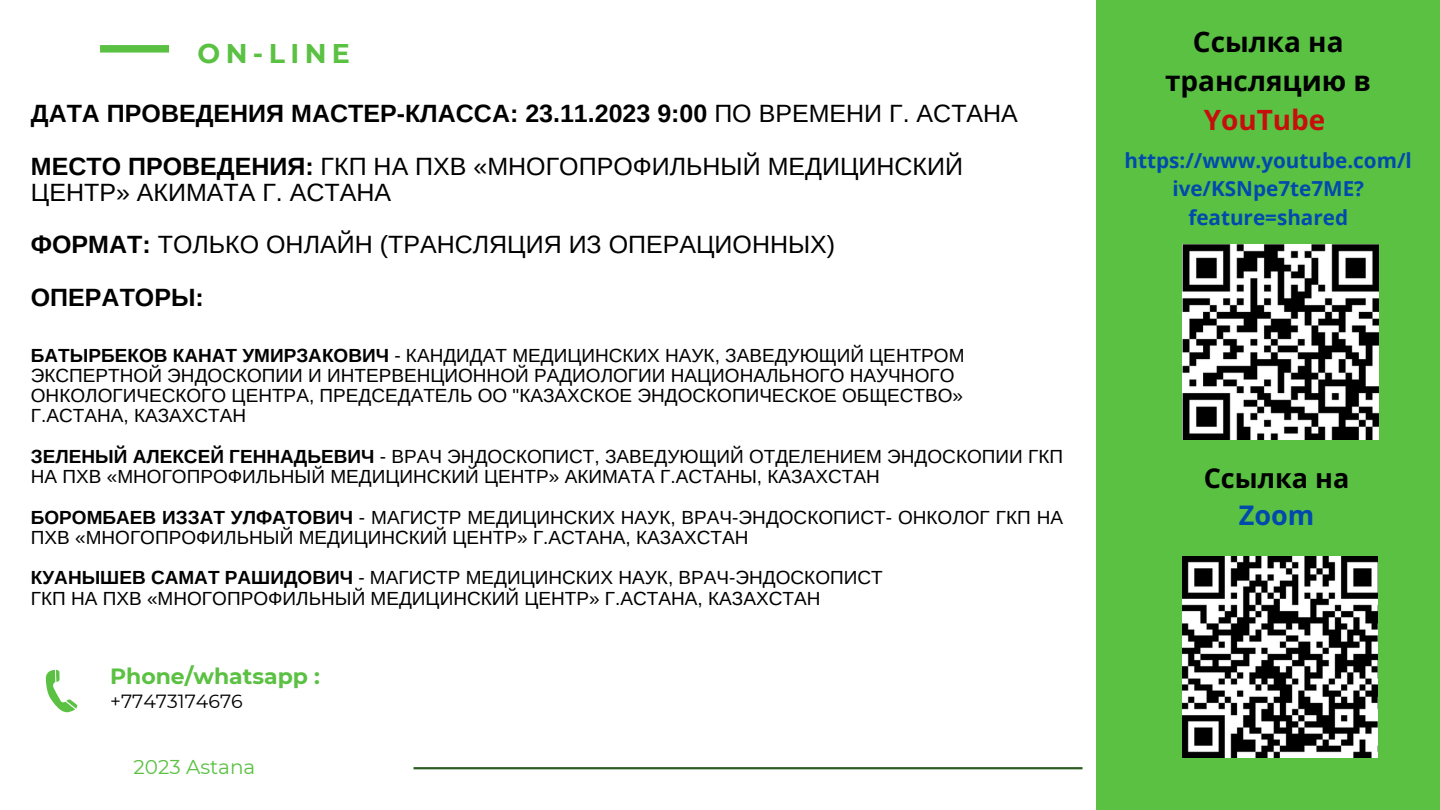
<style>
.page{position:relative;width:1440px;height:810px;background:#fff}
.page>*{position:absolute;margin:0;border:0;box-sizing:border-box;transform-origin:0 0}
.t1{font:700 27.9px/38.8px "Open Sans";color:#000;text-align:center}
.t2{font:700 27px "Open Sans";color:#000}
.t3{font:700 27px "Montserrat";letter-spacing:.2em;color:#5ac143}
.t4{font:700 27px "Open Sans";color:#004aad}
.t5{font:25px/26.2px "Arimo";color:#000}
.t6{font:700 25px "Arimo";color:#000}
.t7{font:700 22px "Montserrat";color:#5ac143}
.t8{font:700 20.7px/28.5px "Open Sans";color:#004aad;text-align:center}
.t9{font:20px "Montserrat";color:#5ac143}
.t10{font:19px/20.2px "Arimo";color:#000}
.t11{font:19px "Montserrat";color:#000}
.s1{color:#c60f0c}
.s2{font-weight:400}
.s3{font-weight:700}
</style>
<div class="page">
<svg style="left:46px;top:670px;width:31px;height:43px"></svg>
<div style="left:100px;top:45px;width:69px;height:8px;background:#5ac143"></div>
<hr style="left:414px;top:767px;width:669px;height:2px;background:#2d5d22">
<div style="left:1097px;top:0;width:343px;height:810px;background:#5ac143"></div>
<img style="left:1182px;top:244px;width:196px;height:195px">
<img style="left:1183px;top:557px;width:195px;height:201px">
<p class="t3" style="left:198px;top:37px;width:154px">ON-LINE</p>
<p class="t1" style="left:1165px;top:22px;width:207px">Ссылка на трансляцию в<br><span class="s1">YouTube</span></p>
<p class="t6" style="left:31px;top:99px;width:989px">ДАТА ПРОВЕДЕНИЯ МАСТЕР-КЛАССА: 23.11.2023 9:00 <span class="s2">ПО ВРЕМЕНИ Г. АСТАНА</span></p>
<p class="t5" style="left:31px;top:153px;width:934px"><span class="s3">МЕСТО ПРОВЕДЕНИЯ:</span> ГКП НА ПХВ «МНОГОПРОФИЛЬНЫЙ МЕДИЦИНСКИЙ<br>ЦЕНТР» АКИМАТА Г. АСТАНА</p>
<p class="t5" style="left:31px;top:232px;width:806px"><span class="s3">ФОРМАТ:</span> ТОЛЬКО ОНЛАЙН (ТРАНСЛЯЦИЯ ИЗ ОПЕРАЦИОННЫХ)</p>
<p class="t6" style="left:31px;top:283px;width:174px">ОПЕРАТОРЫ:</p>
<p class="t10" style="left:31px;top:345px;width:935px"><span class="s3">БАТЫРБЕКОВ КАНАТ УМИРЗАКОВИЧ</span> - КАНДИДАТ МЕДИЦИНСКИХ НАУК, ЗАВЕДУЮЩИЙ ЦЕНТРОМ<br>ЭКСПЕРТНОЙ ЭНДОСКОПИИ И ИНТЕРВЕНЦИОННОЙ РАДИОЛОГИИ НАЦИОНАЛЬНОГО НАУЧНОГО<br>ОНКОЛОГИЧЕСКОГО ЦЕНТРА, ПРЕДСЕДАТЕЛЬ ОО "КАЗАХСКОЕ ЭНДОСКОПИЧЕСКОЕ ОБЩЕСТВО»</p>
<p class="t10" style="left:31px;top:406px;width:217px">Г.АСТАНА, КАЗАХСТАН</p>
<p class="t10" style="left:31px;top:446px;width:1034px"><span class="s3">ЗЕЛЕНЫЙ АЛЕКСЕЙ ГЕННАДЬЕВИЧ</span> - ВРАЧ ЭНДОСКОПИСТ, ЗАВЕДУЮЩИЙ ОТДЕЛЕНИЕМ ЭНДОСКОПИИ ГКП<br>НА ПХВ «МНОГОПРОФИЛЬНЫЙ МЕДИЦИНСКИЙ ЦЕНТР» АКИМАТА Г.АСТАНЫ, КАЗАХСТАН</p>
<p class="t10" style="left:31px;top:507px;width:1034px"><span class="s3">БОРОМБАЕВ ИЗЗАТ УЛФАТОВИЧ</span> - МАГИСТР МЕДИЦИНСКИХ НАУК, ВРАЧ-ЭНДОСКОПИСТ- ОНКОЛОГ ГКП НА<br>ПХВ «МНОГОПРОФИЛЬНЫЙ МЕДИЦИНСКИЙ ЦЕНТР» Г.АСТАНА, КАЗАХСТАН</p>
<p class="t10" style="left:31px;top:568px;width:853px"><span class="s3">КУАНЫШЕВ САМАТ РАШИДОВИЧ</span> - МАГИСТР МЕДИЦИНСКИХ НАУК, ВРАЧ-ЭНДОСКОПИСТ</p>
<p class="t10" style="left:31px;top:588px;width:791px">ГКП НА ПХВ «МНОГОПРОФИЛЬНЫЙ МЕДИЦИНСКИЙ ЦЕНТР» Г.АСТАНА, КАЗАХСТАН</p>
<p class="t8" style="left:1125px;top:145px;width:289px">https://www.youtube.com/l ive/KSNpe7te7ME? feature=shared</p>
<p class="t2" style="left:1204px;top:459px;width:147px">Ссылка на</p>
<p class="t4" style="left:1239px;top:496px;width:77px">Zoom</p>
<p class="t7" style="left:110px;top:663px;width:211px">Phone/whatsapp :</p>
<p class="t11" style="left:110px;top:690px;width:134px">+77473174676</p>
<p class="t9" style="left:134px;top:755px;width:123px">2023 Astana</p>
</div>
